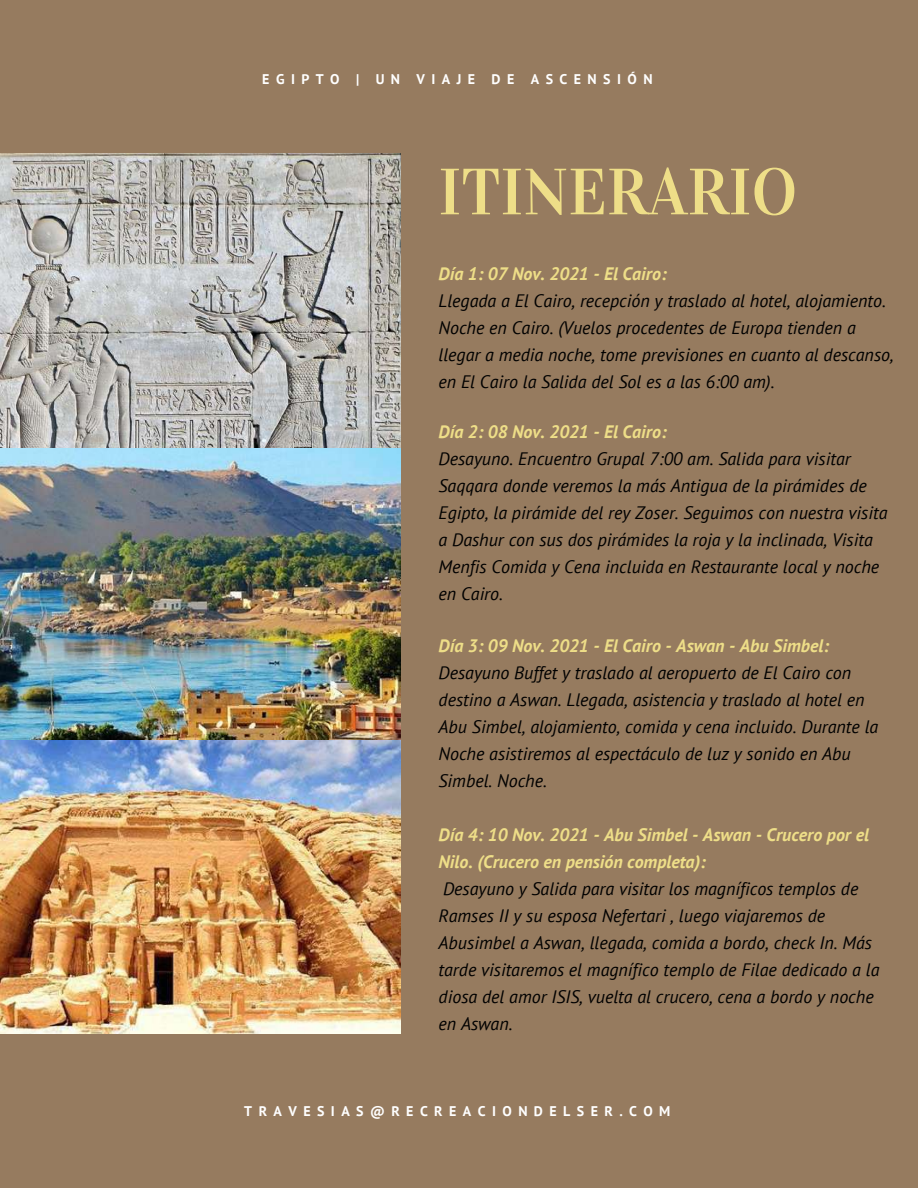
<style>
.page{position:relative;width:918px;height:1188px;background:#967b5f}
.page>*{position:absolute;margin:0;border:0;box-sizing:border-box;transform-origin:0 0}
.t1{font:65.4px "Vidaloka";color:#eede88}
.t2{font:italic 18px/27px "PT Sans";color:#000}
.t3{font:italic 700 18px/27px "PT Sans";color:#eede88}
.t4{font:700 13.95px "PT Sans";letter-spacing:.46em;color:#fff}
</style>
<div class="page">
<img style="left:0;top:154px;width:401px;height:880px">
<p class="t4" style="left:262px;top:70px;width:392px">EGIPTO | UN VIAJE DE ASCENSIÓN</p>
<h1 class="t1" style="left:439px;top:153px;width:360px">ITINERARIO</h1>
<p class="t3" style="left:439px;top:259px;width:230px">Día 1: 07 Nov. 2021 - El Cairo:</p>
<p class="t2" style="left:439px;top:286px;width:457px">Llegada a El Cairo, recepción y traslado al hotel, alojamiento.<br>Noche en Cairo. (Vuelos procedentes de Europa tienden a llegar a media noche, tome previsiones en cuanto al descanso, en El Cairo la Salida del Sol es a las 6:00 am).</p>
<p class="t3" style="left:439px;top:418px;width:230px">Día 2: 08 Nov. 2021 - El Cairo:</p>
<p class="t2" style="left:439px;top:445px;width:450px">Desayuno. Encuentro Grupal 7:00 am. Salida para visitar Saqqara donde veremos la más Antigua de la pirámides de Egipto, la pirámide del rey Zoser. Seguimos con nuestra visita a Dashur con sus dos pirámides la roja y la inclinada, Visita Menfis Comida y Cena incluida en Restaurante local y noche en Cairo.</p>
<p class="t3" style="left:439px;top:631px;width:392px">Día 3: 09 Nov. 2021 - El Cairo - Aswan - Abu Simbel:</p>
<p class="t2" style="left:439px;top:658px;width:441px">Desayuno Buffet y traslado al aeropuerto de El Cairo con destino a Aswan. Llegada, asistencia y traslado al hotel en Abu Simbel, alojamiento, comida y cena incluido. Durante la Noche asistiremos al espectáculo de luz y sonido en Abu Simbel. Noche.</p>
<p class="t3" style="left:439px;top:821px;width:432px">Día 4: 10 Nov. 2021 - Abu Simbel - Aswan - Crucero por el<br>Nilo. (Crucero en pensión completa):</p>
<p class="t2" style="left:439px;top:875px;width:442px">Desayuno y Salida para visitar los magníficos templos de Ramses II y su esposa Nefertari , luego viajaremos de Abusimbel a Aswan, llegada, comida a bordo, check In. Más tarde visitaremos el magnífico templo de Filae dedicado a la diosa del amor ISIS, vuelta al crucero, cena a bordo y noche en Aswan.</p>
<p class="t4" style="left:244px;top:1102px;width:428px">TRAVESIAS@RECREACIONDELSER.COM</p>
</div>
